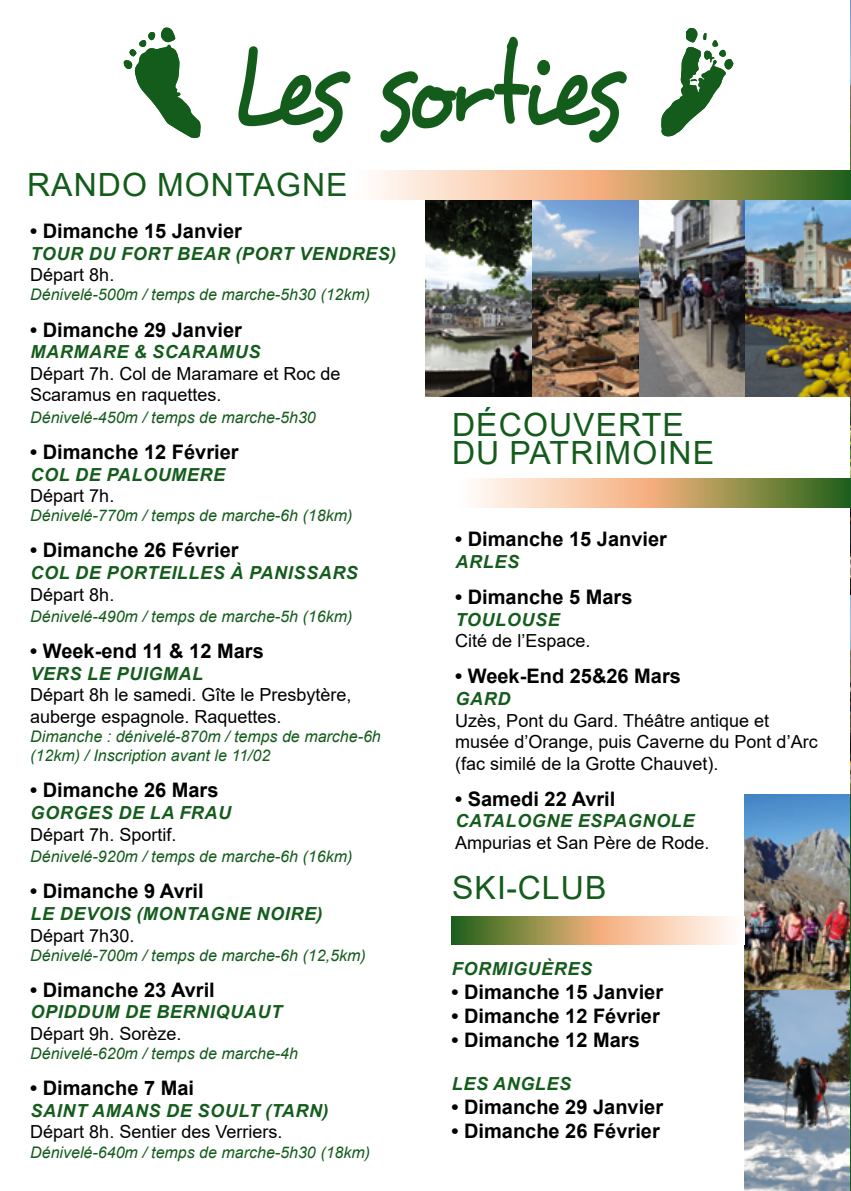
<style>
.page{position:relative;width:851px;height:1191px;background:#fff}
.page>*{position:absolute;margin:0;border:0;box-sizing:border-box;transform-origin:0 0}
.t1{font:115.2px "Desyrel";letter-spacing:-.09em;color:#145c1c;scale:.83 1}
.t2{font:32px/28px "Arial";letter-spacing:.035em;color:#145c1c}
.t3{font:700 20px "Arial";color:#000}
.t4{font:18px/21.6px "Arial";color:#000}
.t5{font:italic 700 18px "Arial";letter-spacing:.035em;color:#145c1c}
.t6{font:italic 16px/19.2px "Arial";color:#145c1c}
</style>
<div class="page">
<img style="left:744px;top:794px;width:106px;height:397px">
<img style="left:425px;top:199px;width:425px;height:197px">
<img style="left:850px;top:0;width:1px;height:198px">
<img style="left:850px;top:397px;width:1px;height:198px">
<img style="left:850px;top:595px;width:1px;height:199px">
<svg style="left:124px;top:27px;width:77px;height:112px"></svg>
<div style="left:129px;top:49px;width:8px;height:7px;background:#145c1c;border-radius:50%"></div>
<svg style="left:661px;top:28px;width:72px;height:108px"></svg>
<svg style="left:451px;top:916px;width:281px;height:28px;background:#bdac7c"></svg>
<svg style="left:374px;top:171px;width:476px;height:28px;background:#bfad7e"></svg>
<svg style="left:473px;top:479px;width:377px;height:28px;background:#bfad7d"></svg>
<h1 class="t1" style="left:229px;top:16px;width:473px">Les sorties</h1>
<h2 class="t2" style="left:27px;top:171px;width:322px">RANDO MONTAGNE</h2>
<p class="t3" style="left:30px;top:217px;width:213px">• Dimanche 15 Janvier</p>
<p class="t5" style="left:31px;top:241px;width:367px">TOUR DU FORT BEAR (PORT VENDRES)</p>
<p class="t4" style="left:30px;top:264px;width:86px">Départ 8h.</p>
<p class="t6" style="left:30px;top:285px;width:341px">Dénivelé-500m / temps de marche-5h30 (12km)</p>
<p class="t3" style="left:30px;top:315px;width:213px">• Dimanche 29 Janvier</p>
<p class="t5" style="left:31px;top:340px;width:231px">MARMARE &amp; SCARAMUS</p>
<p class="t4" style="left:30px;top:362px;width:312px">Départ 7h. Col de Maramare et Roc de<br>Scaramus en raquettes.</p>
<p class="t6" style="left:30px;top:408px;width:287px">Dénivelé-450m / temps de marche-5h30</p>
<p class="t3" style="left:30px;top:438px;width:210px">• Dimanche 12 Février</p>
<p class="t5" style="left:31px;top:462px;width:196px">COL DE PALOUMERE</p>
<p class="t4" style="left:30px;top:485px;width:86px">Départ 7h.</p>
<p class="t6" style="left:30px;top:506px;width:323px">Dénivelé-770m / temps de marche-6h (18km)</p>
<p class="t3" style="left:30px;top:536px;width:210px">• Dimanche 26 Février</p>
<p class="t5" style="left:31px;top:560px;width:329px">COL DE PORTEILLES À PANISSARS</p>
<p class="t4" style="left:30px;top:583px;width:86px">Départ 8h.</p>
<p class="t6" style="left:30px;top:607px;width:323px">Dénivelé-490m / temps de marche-5h (16km)</p>
<p class="t3" style="left:30px;top:637px;width:235px">• Week-end 11 &amp; 12 Mars</p>
<p class="t5" style="left:31px;top:661px;width:174px">VERS LE PUIGMAL</p>
<p class="t4" style="left:30px;top:684px;width:323px">Départ 8h le samedi. Gîte le Presbytère, auberge espagnole. Raquettes.</p>
<p class="t6" style="left:30px;top:727px;width:352px">Dimanche : dénivelé-870m / temps de marche-6h (12km) / Inscription avant le 11/02</p>
<p class="t3" style="left:30px;top:776px;width:190px">• Dimanche 26 Mars</p>
<p class="t5" style="left:31px;top:800px;width:202px">GORGES DE LA FRAU</p>
<p class="t4" style="left:30px;top:823px;width:148px">Départ 7h. Sportif.</p>
<p class="t6" style="left:30px;top:847px;width:323px">Dénivelé-920m / temps de marche-6h (16km)</p>
<p class="t3" style="left:30px;top:877px;width:175px">• Dimanche 9 Avril</p>
<p class="t5" style="left:31px;top:901px;width:293px">LE DEVOIS (MONTAGNE NOIRE)</p>
<p class="t4" style="left:30px;top:924px;width:106px">Départ 7h30.</p>
<p class="t6" style="left:30px;top:945px;width:337px">Dénivelé-700m / temps de marche-6h (12,5km)</p>
<p class="t3" style="left:30px;top:975px;width:186px">• Dimanche 23 Avril</p>
<p class="t5" style="left:31px;top:1000px;width:253px">OPIDDUM DE BERNIQUAUT</p>
<p class="t4" style="left:30px;top:1022px;width:153px">Départ 9h. Sorèze.</p>
<p class="t6" style="left:30px;top:1044px;width:269px">Dénivelé-620m / temps de marche-4h</p>
<p class="t3" style="left:30px;top:1074px;width:165px">• Dimanche 7 Mai</p>
<p class="t5" style="left:31px;top:1098px;width:299px">SAINT AMANS DE SOULT (TARN)</p>
<p class="t4" style="left:30px;top:1121px;width:254px">Départ 8h. Sentier des Verriers.</p>
<p class="t6" style="left:30px;top:1142px;width:341px">Dénivelé-640m / temps de marche-5h30 (18km)</p>
<h2 class="t2" style="left:452px;top:411px;width:263px">DÉCOUVERTE<br>DU PATRIMOINE</h2>
<p class="t3" style="left:455px;top:525px;width:213px">• Dimanche 15 Janvier</p>
<p class="t5" style="left:455px;top:550px;width:65px">ARLES</p>
<p class="t3" style="left:455px;top:583px;width:179px">• Dimanche 5 Mars</p>
<p class="t5" style="left:455px;top:607px;width:106px">TOULOUSE</p>
<p class="t4" style="left:455px;top:630px;width:137px">Cité de l’Espace.</p>
<p class="t3" style="left:455px;top:662px;width:227px">• Week-End 25&amp;26 Mars</p>
<p class="t5" style="left:455px;top:686px;width:56px">GARD</p>
<p class="t4" style="left:455px;top:709px;width:364px">Uzès, Pont du Gard. Théâtre antique et musée d’Orange, puis Caverne du Pont d’Arc (fac similé de la Grotte Chauvet).</p>
<p class="t3" style="left:455px;top:784px;width:162px">• Samedi 22 Avril</p>
<p class="t5" style="left:455px;top:809px;width:240px">CATALOGNE ESPAGNOLE</p>
<p class="t4" style="left:455px;top:831px;width:256px">Ampurias et San Père de Rode.</p>
<h2 class="t2" style="left:452px;top:873px;width:156px">SKI-CLUB</h2>
<p class="t5" style="left:451px;top:956px;width:142px">FORMIGUÈRES</p>
<p class="t3" style="left:451px;top:977px;width:213px">• Dimanche 15 Janvier</p>
<p class="t3" style="left:451px;top:1001px;width:210px">• Dimanche 12 Février</p>
<p class="t3" style="left:451px;top:1025px;width:190px">• Dimanche 12 Mars</p>
<p class="t5" style="left:451px;top:1071px;width:121px">LES ANGLES</p>
<p class="t3" style="left:451px;top:1092px;width:213px">• Dimanche 29 Janvier</p>
<p class="t3" style="left:451px;top:1116px;width:210px">• Dimanche 26 Février</p>
</div>
